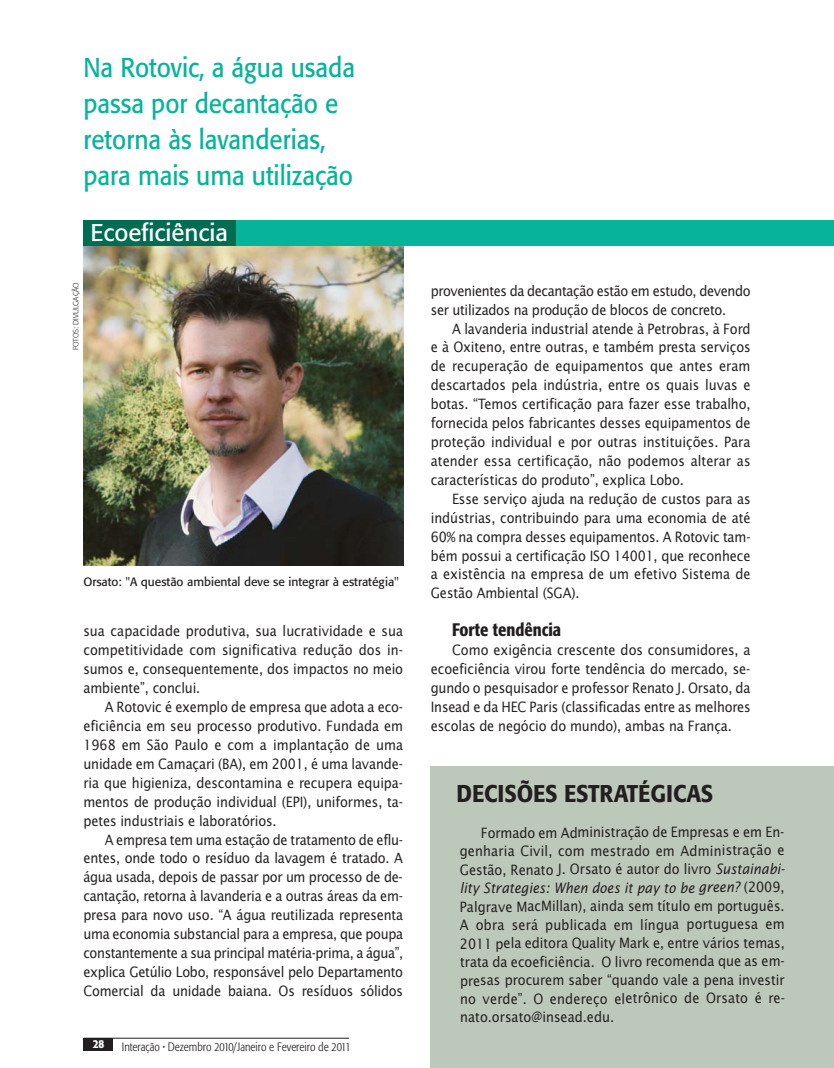
<style>
.page{position:relative;width:834px;height:1068px;background:#fff}
.page>*{position:absolute;margin:0;border:0;box-sizing:border-box;transform-origin:0 0}
.t1{font:27px/36px "Formata";color:#07b399;scale:.9 1}
.t2{font:500 24px "Formata";color:#231f20;scale:.92 1}
.t3{font:24px "Formata";color:#fff}
.t4{font:500 condensed 18px "Formata";color:#231f20}
.t5{font:14.25px/18.9px "Lucida Sans";letter-spacing:-.01em;color:#231f20;text-align:justify;scale:.9 1}
.t6{font:14.25px/18.9px "Lucida Sans";letter-spacing:-.03em;color:#231f20;scale:.9 1}
.t7{font:12px "Formata";color:#231f20}
.t8{font:300 condensed 12px "Formata";color:#231f20}
.t9{font:500 condensed 12px "Formata";color:#fff}
.t10{font:300 7.5px "Formata";color:#231f20}
.s1{font-style:italic}
</style>
<div class="page">
<img style="left:83px;top:246px;width:320px;height:320px">
<div style="left:84px;top:1037px;width:29px;height:13px;background:#231f20"></div>
<hr style="left:84px;top:1037px;width:265px;height:1px;background:#231f20">
<div style="left:233px;top:220px;width:600px;height:26px;background:#07b399"></div>
<div style="left:431px;top:765px;width:402px;height:302px;background:#bcc8ba"></div>
<div style="left:83px;top:220px;width:152px;height:26px;background:#006d53"></div>
<h1 class="t1" style="left:83px;top:51px;width:303px">Na Rotovic, a água usada passa por decantação e retorna às lavanderias, para mais uma utilização</h1>
<h2 class="t3" style="left:90px;top:221px;width:139px">Ecoeficiência</h2>
<p class="t10" style="left:72px;top:350px;width:69px;rotate:-90deg">FOTOS: DIVULGAÇÃO</p>
<p class="t7" style="left:83px;top:576px;width:317px">Orsato: "A questão ambiental deve se integrar à estratégia"</p>
<p class="t5" style="left:83px;top:622px;width:357px">sua capacidade produtiva, sua lucratividade e sua competitividade com significativa redução dos in&shy;sumos e, consequentemente, dos impactos no meio ambiente”, conclui.</p>
<p class="t5" style="left:83px;top:698px;width:357px;text-indent:21px">A Rotovic é exemplo de empresa que adota a eco&shy;eficiência em seu processo produtivo. Fundada em 1968 em São Paulo e com a implantação de uma unidade em Camaçari (BA), em 2001, é uma lavande&shy;ria que higieniza, descontamina e recupera equi pa - mentos de produção individual (EPI), uniformes, ta&shy;petes industriais e laboratórios.</p>
<p class="t5" style="left:83px;top:830px;width:357px;text-indent:21px">A empresa tem uma estação de tratamento de eflu&shy;entes, onde todo o resíduo da lavagem é tratado. A água usada, depois de passar por um processo de de&shy;cantação, retorna à lavanderia e a outras áreas da em&shy;presa para novo uso. “A água reutilizada representa uma economia substancial para a empresa, que poupa constantemente a sua principal matéria-prima, a água”, explica Getúlio Lobo, responsável pelo Departamento Comercial da unidade baiana. Os resíduos sólidos</p>
<p class="t9" style="left:93px;top:1038px;width:13px">28</p>
<p class="t8" style="left:122px;top:1041px;width:230px">Interação ● Dezembro 2010/Janeiro e Fevereiro de 2011</p>
<p class="t6" style="left:431px;top:282px;width:357px">provenientes da decantação estão em estudo, devendo ser utilizados na produção de blocos de concreto.</p>
<p class="t5" style="left:431px;top:320px;width:357px;text-indent:21px">A lavanderia industrial atende à Petrobras, à Ford e à Oxiteno, entre outras, e também presta serviços de recuperação de equipamentos que antes eram descartados pela indústria, entre os quais luvas e botas. “Temos certificação para fazer esse trabalho, fornecida pelos fabricantes desses equipamentos de proteção individual e por outras instituições. Para atender essa certificação, não podemos alterar as cara cterísticas do produto”, explica Lobo.</p>
<p class="t5" style="left:431px;top:490px;width:357px;text-indent:21px">Esse serviço ajuda na redução de custos para as indústrias, contribuindo para uma economia de até 60% na compra desses equipamentos. A Rotovic tam&shy;bém possui a certificação ISO 14001, que reconhece a existência na empresa de um efetivo Sistema de Gestão Ambiental (SGA).</p>
<p class="t4" style="left:452px;top:622px;width:111px">Forte tendência</p>
<p class="t5" style="left:431px;top:641px;width:357px;text-indent:21px">Como exigência crescente dos consumidores, a ecoeficiência virou forte tendência do mercado, se&shy;gundo o pesquisador e professor Renato J. Orsato, da Insead e da HEC Paris (classificadas entre as melhores escolas de negócio do mundo), ambas na França.</p>
<h2 class="t2" style="left:456px;top:782px;width:280px">DECISÕES ESTRATÉGICAS</h2>
<p class="t5" style="left:459px;top:823px;width:363px;line-height:18.5px;text-indent:21px">Formado em Administração de Empresas e em En&shy;genharia Civil, com mestrado em Administração e Gestão, Renato J. Orsato é autor do livro <span class="s1">Sustainabi - lity Strategies: When does it pay to be green?</span> (2009, Palgrave MacMillan), ainda sem título em português.<br>A obra será publicada em língua portuguesa em 2011 pela editora Quality Mark e, entre vários temas, trata da ecoeficiência. O livro recomenda que as em&shy;presas procurem saber “quando vale a pena investir no verde”. O endereço eletrônico de Orsato é re&shy;nato.orsato@insead.edu.</p>
</div>
